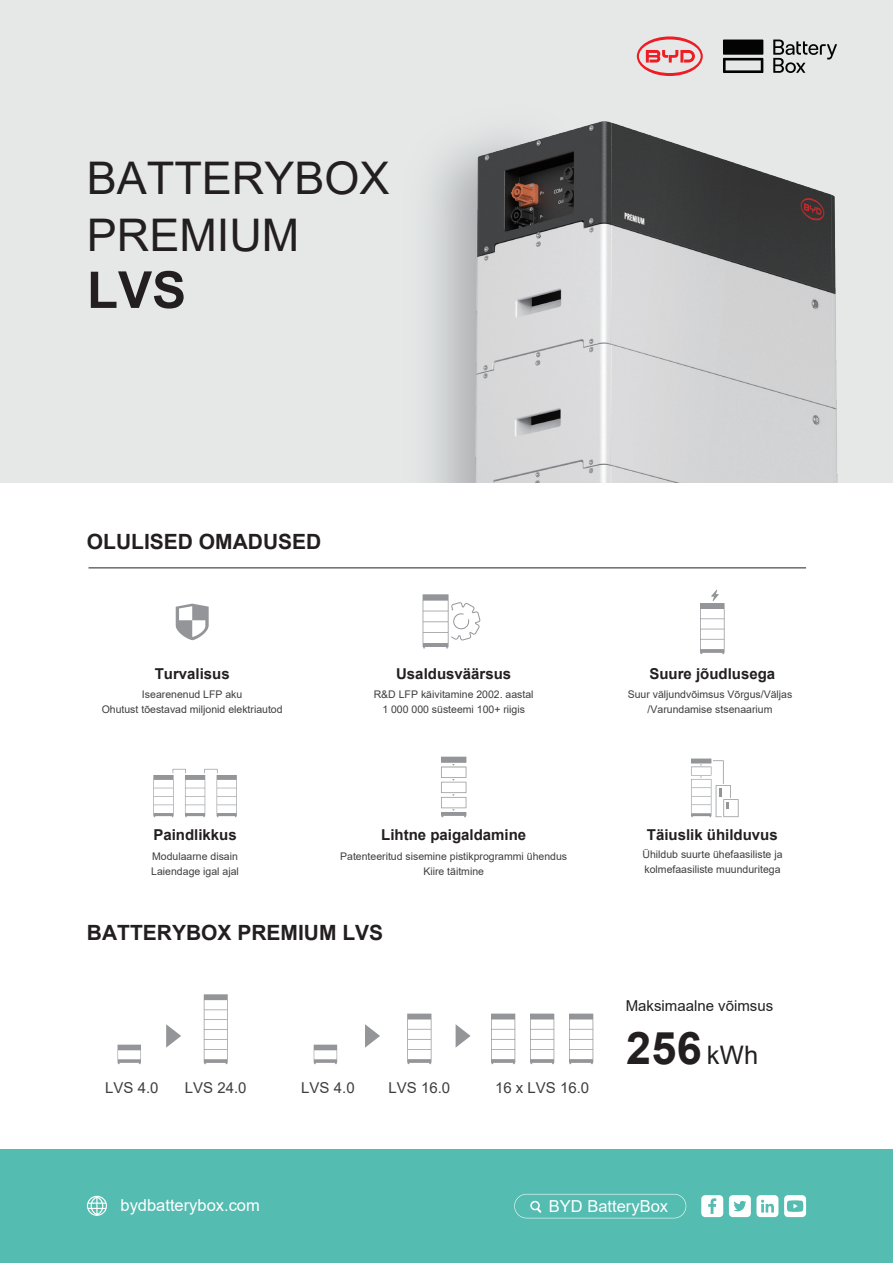
<style>
.page{position:relative;width:893px;height:1263px;background:#fff}
.page>*{position:absolute;margin:0;border:0;box-sizing:border-box;transform-origin:0 0}
.t1{font:700 51px "Arial";color:#231f20}
.t2{font:45px/57px "Arial";color:#231f20}
.t3{font:700 45px "Arial";color:#231f20}
.t4{font:700 21px "Arial";color:#231f20}
.t5{font:16.5px "Arial";color:#fff}
.t6{font:700 15px "Arial";color:#231f20}
.t7{font:15px "Arial";color:#3e3e3f}
.t8{font:15px "Arial";color:#231f20}
.t9{font:10.5px/15px "Arial";color:#3e3e3f;text-align:center}
.s1{font-weight:400;font-size:25.5px}
</style>
<div class="page">
<div style="left:0;top:0;width:893px;height:482px;background:#e5e8e7"></div>
<img style="left:432px;top:121px;width:406px;height:361px">
<svg style="left:456px;top:1024px;width:15px;height:23px"></svg>
<svg style="left:491px;top:1013px;width:24px;height:51px"></svg>
<svg style="left:530px;top:1013px;width:24px;height:51px"></svg>
<svg style="left:569px;top:1013px;width:24px;height:51px"></svg>
<svg style="left:365px;top:1024px;width:15px;height:24px"></svg>
<svg style="left:314px;top:1045px;width:23px;height:19px"></svg>
<svg style="left:407px;top:1013px;width:24px;height:51px"></svg>
<svg style="left:166px;top:1024px;width:15px;height:24px"></svg>
<svg style="left:118px;top:1045px;width:23px;height:19px"></svg>
<svg style="left:204px;top:994px;width:24px;height:70px"></svg>
<svg style="left:637px;top:36px;width:66px;height:40px"></svg>
<svg style="left:773px;top:40px;width:64px;height:33px"></svg>
<div style="left:723px;top:40px;width:40px;height:15px;background:#030303"></div>
<svg style="left:723px;top:58px;width:40px;height:15px"></svg>
<div style="left:0;top:1149px;width:893px;height:114px;background:#54bcb1"></div>
<svg style="left:153px;top:769px;width:84px;height:48px"></svg>
<svg style="left:700px;top:590px;width:25px;height:64px"></svg>
<div style="left:441px;top:757px;width:25px;height:6px;background:#939598"></div>
<svg style="left:441px;top:764px;width:25px;height:53px"></svg>
<svg style="left:423px;top:594px;width:58px;height:54px"></svg>
<div style="left:691px;top:758px;width:20px;height:5px;background:#939598"></div>
<svg style="left:691px;top:760px;width:48px;height:57px"></svg>
<hr style="left:88px;top:567px;width:718px;height:1px;background:#231f20">
<svg style="left:176px;top:604px;width:33px;height:36px"></svg>
<svg style="left:514px;top:1194px;width:172px;height:24px"></svg>
<svg style="left:701px;top:1195px;width:22px;height:22px"></svg>
<svg style="left:729px;top:1195px;width:49px;height:22px"></svg>
<svg style="left:784px;top:1195px;width:22px;height:22px"></svg>
<svg style="left:87px;top:1196px;width:20px;height:20px"></svg>
<h2 class="t2" style="left:87px;top:149px;width:304px">BATTERYBOX<br>PREMIUM</h2>
<h1 class="t1" style="left:87px;top:254px;width:101px">LVS</h1>
<h3 class="t4" style="left:87px;top:526px;width:236px">OLULISED OMADUSED</h3>
<h3 class="t6" style="left:155px;top:663px;width:77px">Turvalisus</h3>
<p class="t9" style="left:102px;top:687px;width:182px">Isearenenud LFP aku<br>Ohutust tõestavad miljonid elektriautod</p>
<h3 class="t6" style="left:396px;top:663px;width:117px">Usaldusväärsus</h3>
<p class="t9" style="left:374px;top:687px;width:161px">R&amp;D LFP käivitamine 2002. aastal<br>1 000 000 süsteemi 100+ riigis</p>
<h3 class="t6" style="left:649px;top:663px;width:127px">Suure jõudlusega</h3>
<p class="t9" style="left:628px;top:687px;width:166px">Suur väljundvõimsus Võrgus/Väljas /Varundamise stsenaarium</p>
<h3 class="t6" style="left:153px;top:824px;width:85px">Paindlikkus</h3>
<p class="t9" style="left:151px;top:848px;width:89px;text-align:left">Modulaarne disain<br>Laiendage igal ajal</p>
<h3 class="t6" style="left:381px;top:824px;width:147px">Lihtne paigaldamine</h3>
<p class="t9" style="left:340px;top:848px;width:228px">Patenteeritud sisemine pistikprogrammi ühendus<br>Kiire täitmine</p>
<h3 class="t4" style="left:87px;top:918px;width:298px">BATTERYBOX PREMIUM LVS</h3>
<h3 class="t7" style="left:105px;top:1078px;width:55px">LVS 4.0</h3>
<h3 class="t7" style="left:185px;top:1078px;width:63px">LVS 24.0</h3>
<h3 class="t7" style="left:301px;top:1078px;width:55px">LVS 4.0</h3>
<h3 class="t7" style="left:388px;top:1078px;width:63px">LVS 16.0</h3>
<h3 class="t7" style="left:495px;top:1078px;width:96px">16 x LVS 16.0</h3>
<h3 class="t6" style="left:647px;top:824px;width:132px">Täiuslik ühilduvus</h3>
<p class="t9" style="left:642px;top:847px;width:142px;text-align:left">Ühildub suurte ühefaasiliste ja kolmefaasiliste muunduritega</p>
<h3 class="t8" style="left:626px;top:996px;width:149px">Maksimaalne võimsus</h3>
<h2 class="t3" style="left:626px;top:1016px;width:134px">256 <span class="s1">kWh</span></h2>
<h3 class="t5" style="left:120px;top:1194px;width:141px">bydbatterybox.com</h3>
<h3 class="t5" style="left:549px;top:1195px;width:121px">BYD BatteryBox</h3>
</div>
